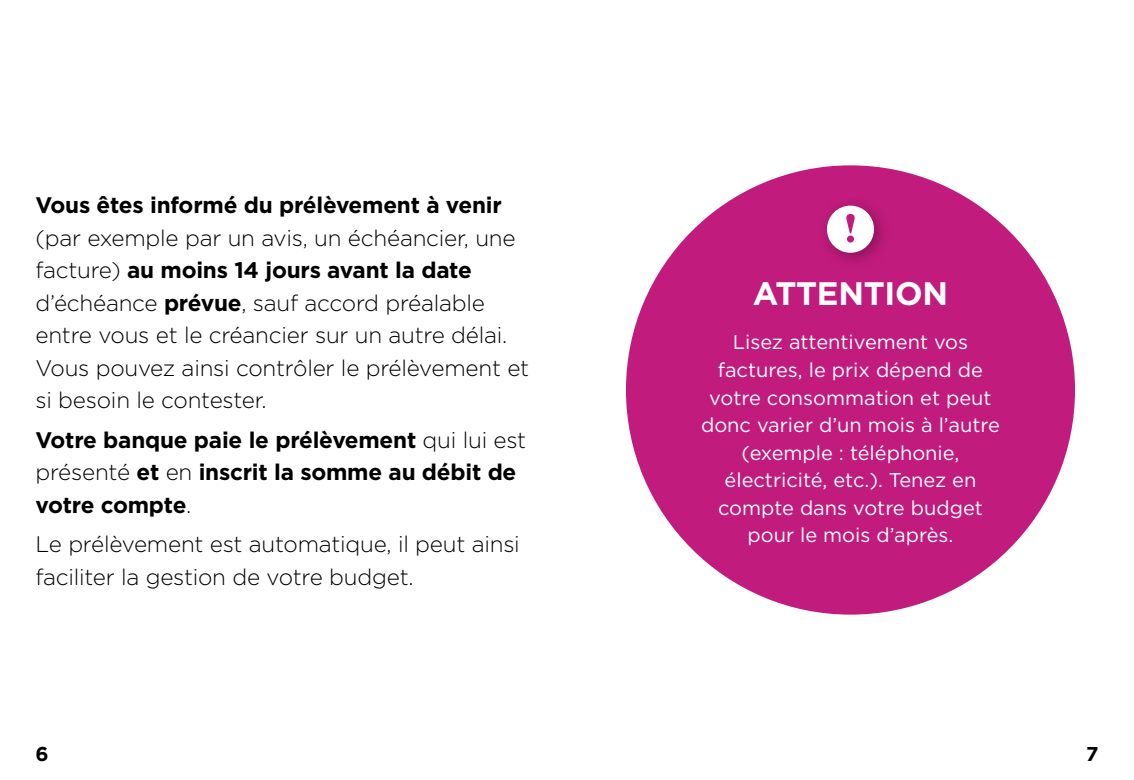
<style>
.page{position:relative;width:1134px;height:780px;background:#fff}
.page>*{position:absolute;margin:0;border:0;box-sizing:border-box;transform-origin:0 0}
.H3_-_Attention{font:700 32.5px "Gotham";letter-spacing:-.01em;color:#fff}
.texte_puces{font:300 22.5px/32.5px "Gotham";letter-spacing:-.01em;color:#000}
.texte_puces-2{font:700 22.5px/32.5px "Gotham";letter-spacing:-.01em;color:#000}
.Texte_attention{font:20px/27.5px "Gotham";color:#fff;text-align:center}
.t1{font:700 20px "Gotham";color:#000}
.s1{font-weight:700}
.s2{font-weight:300}
</style>
<div class="page">
<div style="left:626px;top:165px;width:449px;height:449px;background:#c11b7d;border-radius:50%"></div>
<div style="left:817px;top:196px;width:75px;height:75px;background:#000;opacity:.3"></div>
<div style="left:827px;top:206px;width:47px;height:47px;background:#fff;border-radius:50%"></div>
<svg style="left:846px;top:214px;width:9px;height:28px"></svg>
<p class="texte_puces" style="left:35px;top:188px;width:495px"><span class="s1">Vous êtes informé du prélèvement à venir </span>(par exemple par un avis, un échéancier, une facture) <span class="s1">au moins 14 jours avant la date </span>d’échéance <span class="s1">prévue</span>, sauf accord préalable entre vous et le créancier sur un autre délai.<br>Vous pouvez ainsi contrôler le prélèvement et si besoin le contester.</p>
<p class="texte_puces-2" style="left:35px;top:423px;width:492px">Votre banque paie le prélèvement <span class="s2">qui lui est présenté</span> et <span class="s2">en</span> inscrit la somme au débit de votre compte<span class="s2">.</span></p>
<p class="texte_puces" style="left:35px;top:527px;width:486px">Le prélèvement est automatique, il peut ainsi faciliter la gestion de votre budget.</p>
<h3 class="H3_-_Attention" style="left:753px;top:271px;width:197px">ATTENTION</h3>
<p class="Texte_attention" style="left:701px;top:328px;width:300px">Lisez attentivement vos factures, le prix dépend de votre consommation et peut donc varier d’un mois à l’autre (exemple : téléphonie, électricité, etc.). Tenez en compte dans votre budget pour le mois d’après.</p>
<p class="t1" style="left:35px;top:740px;width:15px">6</p>
<p class="t1" style="left:1086px;top:740px;width:14px">7</p>
</div>
